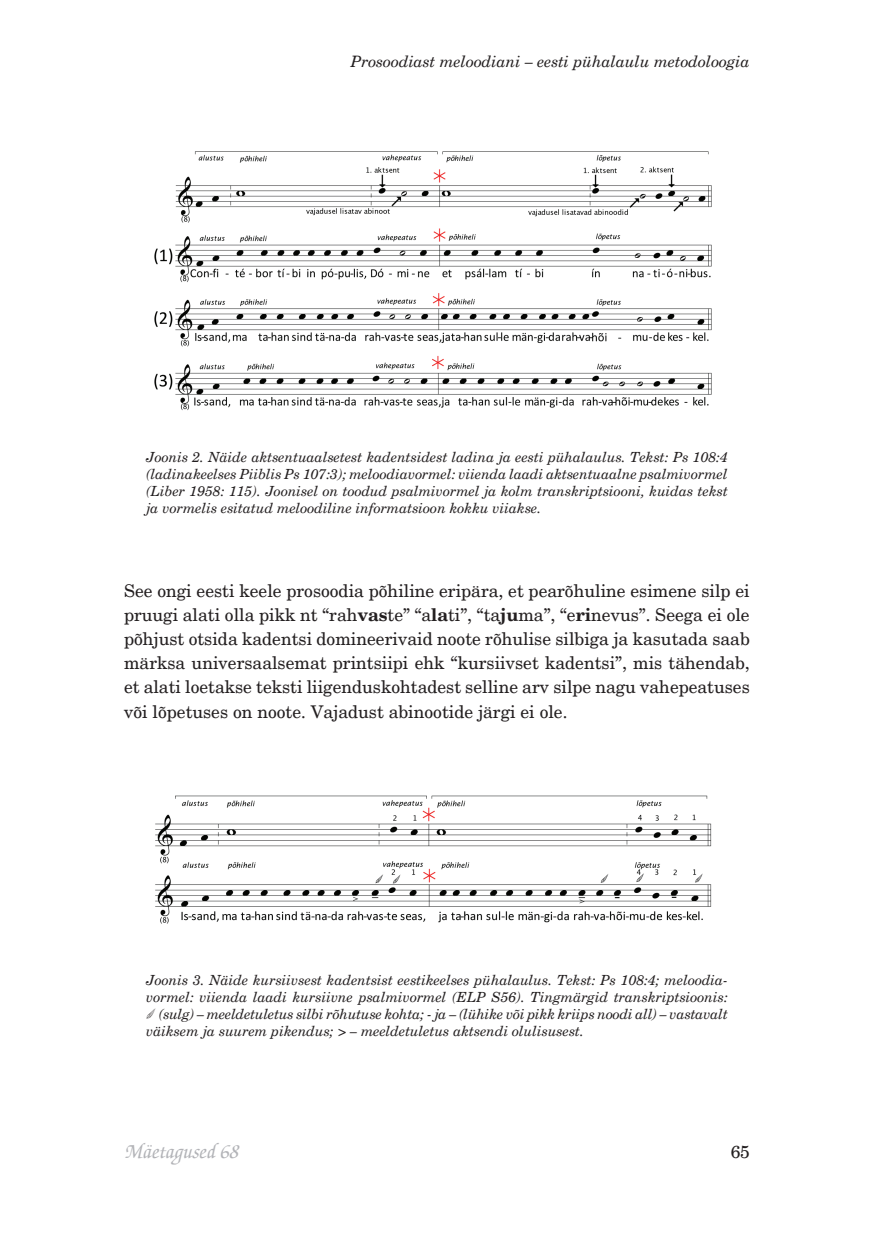
<style>
.page{position:relative;width:874px;height:1241px;background:#fff}
.page>*{position:absolute;margin:0;border:0;box-sizing:border-box;transform-origin:0 0}
.t1{font:italic 500 21px "Zapf Chancery";color:#b2b3b7}
.t2{font:17.5px/24.2px "New Century Schlbk";color:#231f20;text-align:justify}
.t3{font:italic 15.75px "New Century Schlbk";color:#231f20}
.t4{font:italic 14px/16.8px "New Century Schlbk";color:#231f20;text-align:justify}
.s1{font-weight:700}
.s2{font-family:"Feathered Flight";font-style:normal;font-size:17.5px}
</style>
<div class="page">
<img style="left:154px;top:151px;width:558px;height:260px">
<img style="left:155px;top:795px;width:557px;height:129px">
<p class="t3" style="left:350px;top:52px;width:400px">Prosoodiast meloodiani – eesti pühalaulu metodoloogia</p>
<p class="t4" style="left:146px;top:448px;width:583px">Joonis 2. Näide aktsentuaalsetest kadentsidest ladina ja eesti pühalaulus. Tekst: Ps 108:4 (ladinakeelses Piiblis Ps 107:3); meloodiavormel: viienda laadi aktsentuaalne psalmivormel (Liber 1958: 115). Joonisel on toodud psalmivormel ja kolm transkriptsiooni, kuidas tekst ja vormelis esitatud meloodiline informatsioon kokku viiakse.</p>
<p class="t2" style="left:124px;top:578px;width:627px">See ongi eesti keele prosoodia põhiline eripära, et pearõhuline esimene silp ei pruugi alati olla pikk nt “rah<span class="s1">vas</span>te” “a<span class="s1">la</span>ti”, “ta<span class="s1">ju</span>ma”, “e<span class="s1">ri</span>nevus”. Seega ei ole põhjust otsida kadentsi domineerivaid noote rõhulise silbiga ja kasutada saab märksa universaalsemat printsiipi ehk “kursiivset kadentsi”, mis tähendab, et alati loetakse teksti liigenduskohtadest selline arv silpe nagu vahepeatuses või lõpetuses on noote. Vajadust abinootide järgi ei ole.</p>
<p class="t4" style="left:146px;top:971px;width:583px">Joonis 3. Näide kursiivsest kadentsist eestikeelses pühalaulus. Tekst: Ps 108:4; meloodia&shy;vormel: viienda laadi kursiivne psalmivormel (ELP S56). Tingmärgid transkriptsioonis: <span class="s2">/</span> (sulg) – meeldetuletus silbi rõhutuse kohta; - ja – (lühike või pikk kriips noodi all) – vastavalt väiksem ja suurem pikendus; &gt; – meeldetuletus aktsendi olulisusest.</p>
<h1 class="t1" style="left:124px;top:1137px;width:115px">Mäetagused 68</h1>
<p class="t2" style="left:730px;top:1139px;width:21px">65</p>
</div>
